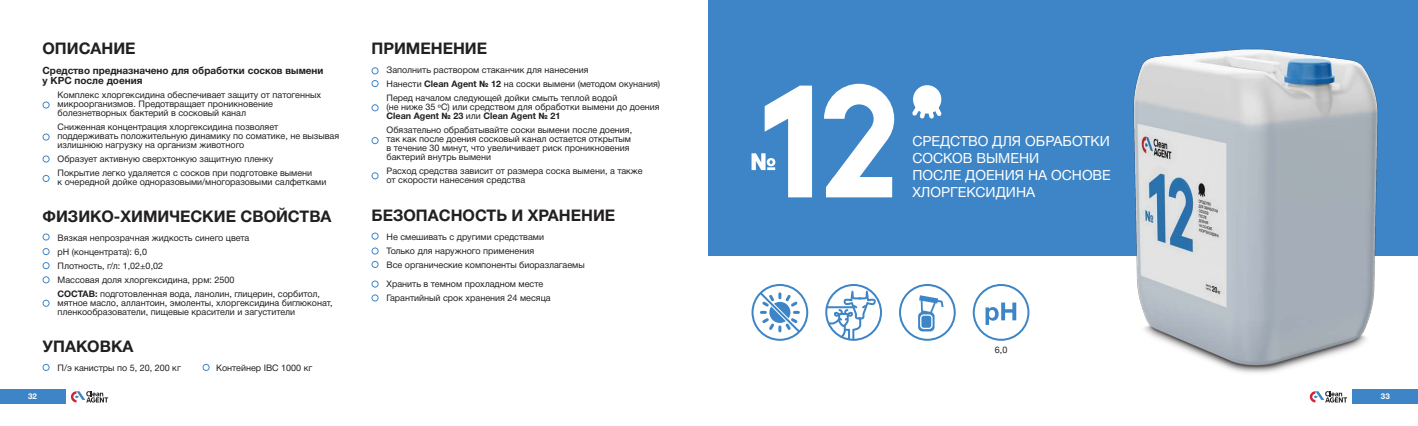
<style>
.page{position:relative;width:1418px;height:426px;background:#fff}
.page>*{position:absolute;margin:0;border:0;box-sizing:border-box;transform-origin:0 0}
.t1{font:700 16px "Helvetica Neue Cyr";color:#221f20}
.t2{font:14px/16.8px "Helvetica Neue Cyr";color:#fff}
.t3{font:700 10px/10px "Helvetica Neue Cyr";color:#221f20}
.t4{font:9px/9px "Helvetica Neue Cyr";color:#221f20}
.t5{font:700 8px "Helvetica Neue Cyr";color:#fff}
.s1{font-weight:700}
.s2{font-family:"Myriad Pro"}
</style>
<div class="page">
<svg style="left:43px;top:363px;width:7px;height:7px"></svg>
<svg style="left:202px;top:363px;width:8px;height:7px"></svg>
<img style="left:709px;top:0;width:708px;height:404px">
<div style="left:913px;top:85px;width:28px;height:28px;background:#fff;border-radius:50%"></div>
<svg style="left:912px;top:104px;width:29px;height:15px"></svg>
<svg style="left:71px;top:391px;width:37px;height:11px"></svg>
<div style="left:0;top:389px;width:65px;height:14px;background:#3d85c6"></div>
<svg style="left:1309px;top:390px;width:37px;height:12px"></svg>
<div style="left:1352px;top:389px;width:65px;height:14px;background:#3d85c6"></div>
<svg style="left:43px;top:101px;width:7px;height:7px"></svg>
<svg style="left:43px;top:133px;width:7px;height:7px"></svg>
<svg style="left:43px;top:155px;width:7px;height:7px"></svg>
<svg style="left:43px;top:175px;width:7px;height:7px"></svg>
<svg style="left:43px;top:233px;width:7px;height:7px"></svg>
<svg style="left:43px;top:248px;width:7px;height:7px"></svg>
<svg style="left:43px;top:262px;width:7px;height:7px"></svg>
<svg style="left:43px;top:276px;width:7px;height:7px"></svg>
<svg style="left:43px;top:299px;width:7px;height:7px"></svg>
<svg style="left:751px;top:85px;width:61px;height:112px"></svg>
<svg style="left:824px;top:84px;width:70px;height:113px"></svg>
<svg style="left:371px;top:67px;width:7px;height:7px"></svg>
<svg style="left:371px;top:80px;width:7px;height:7px"></svg>
<svg style="left:371px;top:104px;width:7px;height:7px"></svg>
<svg style="left:371px;top:172px;width:7px;height:7px"></svg>
<svg style="left:371px;top:137px;width:7px;height:7px"></svg>
<svg style="left:371px;top:232px;width:7px;height:7px"></svg>
<svg style="left:371px;top:260px;width:7px;height:8px"></svg>
<svg style="left:371px;top:247px;width:7px;height:7px"></svg>
<svg style="left:371px;top:280px;width:7px;height:7px"></svg>
<svg style="left:371px;top:294px;width:7px;height:7px"></svg>
<svg style="left:825px;top:283px;width:57px;height:57px"></svg>
<svg style="left:972px;top:283px;width:57px;height:57px"></svg>
<svg style="left:899px;top:283px;width:56px;height:57px"></svg>
<svg style="left:751px;top:283px;width:57px;height:57px"></svg>
<h1 class="t1" style="left:43px;top:39px;width:95px">ОПИСАНИЕ</h1>
<p class="t3" style="left:43px;top:65px;width:282px">Средство предназначено для обработки сосков вымени у КРС после доения</p>
<p class="t4" style="left:58px;top:91px;width:265px">Комплекс хлоргексидина обеспечивает защиту от патогенных микроорганизмов. Предотвращает проникновение болезнетворных бактерий в сосковый канал</p>
<p class="t4" style="left:58px;top:123px;width:283px">Сниженная концентрация хлоргексидина позволяет поддерживать положительную динамику по соматике, не вызывая излишнюю нагрузку на организм животного</p>
<p class="t4" style="left:58px;top:153px;width:256px;line-height:14px">Образует активную сверхтонкую защитную пленку<br>Покрытие легко удаляется с сосков при подготовке вымени</p>
<p class="t4" style="left:58px;top:178px;width:270px">к очередной дойке одноразовыми/многоразовыми салфетками</p>
<h1 class="t1" style="left:43px;top:207px;width:290px">ФИЗИКО-ХИМИЧЕСКИЕ СВОЙСТВА</h1>
<p class="t4" style="left:58px;top:231px;width:264px;line-height:14px">Вязкая непрозрачная жидкость синего цвета<br>pH (концентрата): 6,0<br>Плотность, г/л: 1,02±0,02<br>Массовая доля хлоргексидина, ррм: 2500<br><span class="s1">СОСТАВ:</span> подготовленная вода, ланолин, глицерин, сорбитол,</p>
<p class="t4" style="left:58px;top:298px;width:276px">мятное масло, аллантоин, эмоленты, хлоргексидина биглюконат, пленкообразователи, пищевые красители и загустители</p>
<h1 class="t1" style="left:43px;top:337px;width:92px">УПАКОВКА</h1>
<p class="t4" style="left:58px;top:364px;width:125px">П/э канистры по 5, 20, 200 кг</p>
<p class="t4" style="left:216px;top:364px;width:98px">Контейнер IBC 1000 кг</p>
<h1 class="t1" style="left:371px;top:39px;width:117px">ПРИМЕНЕНИЕ</h1>
<p class="t4" style="left:386px;top:64px;width:275px;line-height:14px">Заполнить раствором стаканчик для нанесения<br>Нанести <span class="s1">Clean Agent № 12</span> на соски вымени (методом окунания)<br>Перед началом следующей дойки смыть теплой водой</p>
<p class="t4" style="left:386px;top:103px;width:275px">(не ниже 35 <span class="s2">º</span>С) или средством для обработки вымени до доения<br><span class="s1">Clean Agent № 23</span> или <span class="s1">Clean Agent № 21</span></p>
<p class="t4" style="left:386px;top:126px;width:247px">Обязательно обрабатывайте соски вымени после доения, так как после доения сосковый канал остается открытым в течение 30 минут, что увеличивает риск проникновения бактерий внутрь вымени</p>
<p class="t4" style="left:386px;top:167px;width:257px">Расход средства зависит от размера соска вымени, а также от скорости нанесения средства</p>
<h1 class="t1" style="left:371px;top:206px;width:245px">БЕЗОПАСНОСТЬ И ХРАНЕНИЕ</h1>
<p class="t4" style="left:386px;top:230px;width:200px;line-height:14px">Не смешивать с другими средствами<br>Только для наружного применения<br>Все органические компоненты биоразлагаемы</p>
<p class="t4" style="left:386px;top:277px;width:166px;line-height:14px">Хранить в темном прохладном месте<br>Гарантийный срок хранения 24 месяца</p>
<h2 class="t2" style="left:912px;top:134px;width:200px">СРЕДСТВО ДЛЯ ОБРАБОТКИ<br>СОСКОВ ВЫМЕНИ<br>ПОСЛЕ ДОЕНИЯ НА ОСНОВЕ<br>ХЛОРГЕКСИДИНА</h2>
<p class="t4" style="left:994px;top:345px;width:14px">6,0</p>
<p class="t5" style="left:28px;top:391px;width:10px">32</p>
<p class="t5" style="left:1380px;top:391px;width:10px">33</p>
</div>
